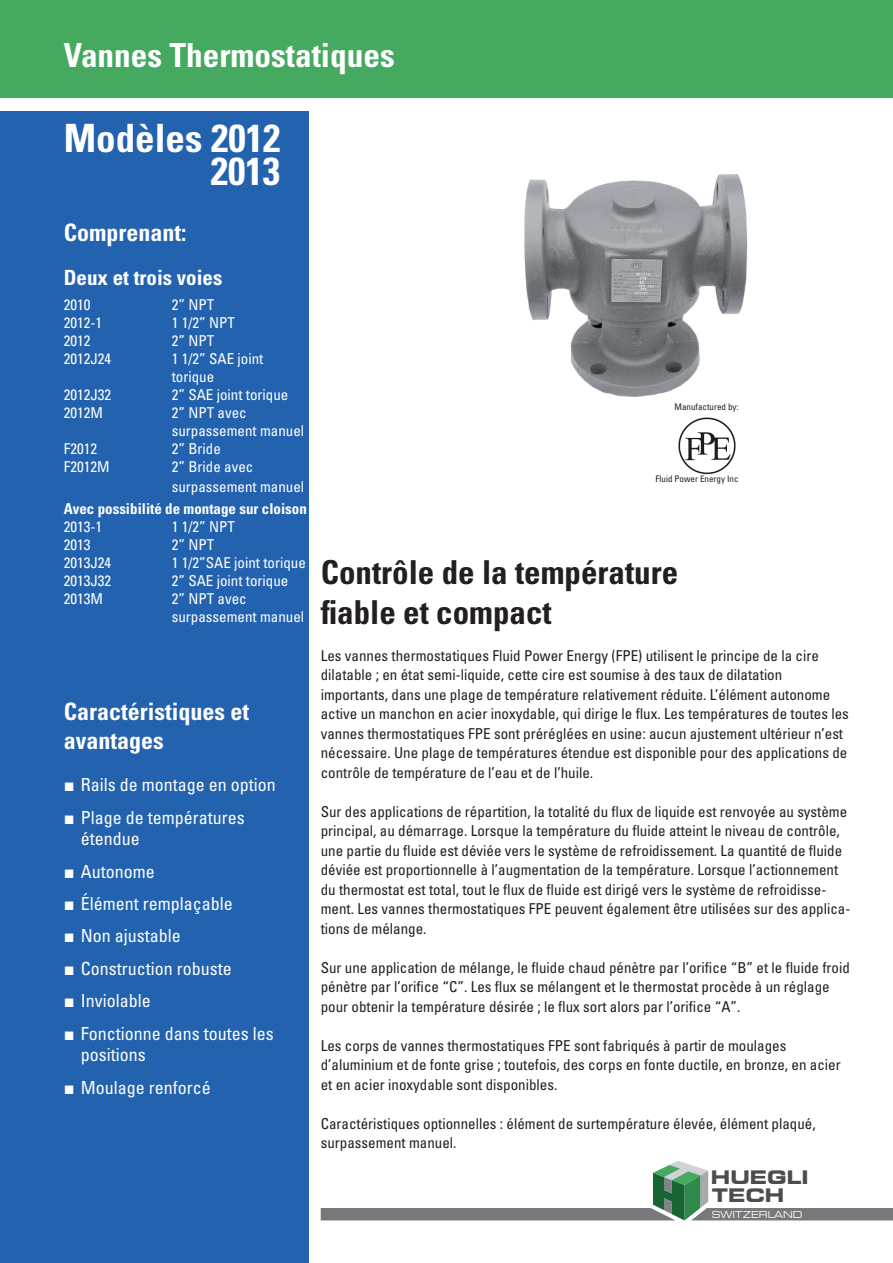
<style>
.page{position:relative;width:893px;height:1263px;background:#fff}
.page>*{position:absolute;margin:0;border:0;box-sizing:border-box;transform-origin:0 0}
.t1{font:700 condensed 39px/33px "Univers LT Std";color:#fff;text-align:right}
.t2{font:700 condensed 33.15px "Univers LT Std";color:#fff}
.t3{font:700 condensed 33px/39.6px "Univers LT Std";color:#231f20}
.t4{font:700 condensed 24px/28.8px "Univers LT Std";color:#fff}
.t5{font:700 condensed 21px "Univers LT Std";color:#fff}
.t6{font:700 expanded 18.45px/17.9px "Square 721 BT";color:#4b4c4d}
.t7{font:condensed 18px/21.6px "Univers LT Std";color:#fff}
.t8{font:condensed 15px/19.5px "Univers LT Std";color:#231f20}
.t9{font:condensed 15px/18px "Univers LT Std";color:#fff}
.t10{font:700 condensed 15px "Univers LT Std";color:#fff}
.t11{font:expanded 9.45px "Square 721 BT";color:#fff;scale:.96 1}
.t12{font:condensed 9px "Univers LT Std";color:#231f20}
.s1{font-family:"Franklin Gothic";font-stretch:normal}
</style>
<div class="page">
<div style="left:0;top:0;width:893px;height:98px;background:#45aa5f"></div>
<div style="left:0;top:111px;width:309px;height:1152px;background:#2362af"></div>
<svg style="left:321px;top:1161px;width:572px;height:59px"></svg>
<img style="left:678px;top:417px;width:58px;height:58px">
<img style="left:524px;top:174px;width:224px;height:223px">
<h2 class="t2" style="left:64px;top:34px;width:332px">Vannes Thermostatiques</h2>
<h1 class="t1" style="left:64px;top:121px;width:218px">Modèles 2012<br>2013</h1>
<h3 class="t4" style="left:64px;top:218px;width:124px">Comprenant:</h3>
<h3 class="t5" style="left:64px;top:265px;width:160px">Deux et trois voies</h3>
<p class="t9" style="left:64px;top:296px;width:28px">2010</p>
<p class="t9" style="left:172px;top:296px;width:44px">2” NPT</p>
<p class="t9" style="left:64px;top:314px;width:40px">2012-1</p>
<p class="t9" style="left:172px;top:314px;width:65px">1 1/2” NPT</p>
<p class="t9" style="left:64px;top:332px;width:28px">2012</p>
<p class="t9" style="left:172px;top:332px;width:44px">2” NPT</p>
<p class="t9" style="left:64px;top:350px;width:49px">2012J24</p>
<p class="t9" style="left:172px;top:350px;width:93px">1 1/2” SAE joint torique</p>
<p class="t9" style="left:64px;top:386px;width:49px">2012J32</p>
<p class="t9" style="left:172px;top:386px;width:118px">2” SAE joint torique</p>
<p class="t9" style="left:64px;top:404px;width:41px">2012M</p>
<p class="t9" style="left:172px;top:404px;width:134px">2” NPT avec surpassement manuel</p>
<p class="t9" style="left:64px;top:440px;width:35px">F2012</p>
<p class="t9" style="left:172px;top:440px;width:51px">2” Bride</p>
<p class="t9" style="left:64px;top:458px;width:47px">F2012M</p>
<p class="t9" style="left:172px;top:457px;width:134px;line-height:19.5px">2” Bride avec surpassement manuel</p>
<p class="t10" style="left:64px;top:499px;width:245px">Avec possibilité de montage sur cloison</p>
<p class="t9" style="left:64px;top:517px;width:40px">2013-1</p>
<p class="t9" style="left:172px;top:517px;width:65px">1 1/2” NPT</p>
<p class="t9" style="left:64px;top:535px;width:28px">2013</p>
<p class="t9" style="left:172px;top:535px;width:44px">2” NPT</p>
<p class="t9" style="left:64px;top:553px;width:49px">2013J24</p>
<p class="t9" style="left:172px;top:553px;width:136px">1 1/2”SAE joint torique</p>
<p class="t9" style="left:64px;top:571px;width:49px">2013J32</p>
<p class="t9" style="left:172px;top:571px;width:118px">2” SAE joint torique</p>
<p class="t9" style="left:64px;top:589px;width:41px">2013M</p>
<p class="t9" style="left:172px;top:589px;width:134px">2” NPT avec surpassement manuel</p>
<h3 class="t4" style="left:64px;top:697px;width:187px">Caractéristiques et avantages</h3>
<p class="t7" style="left:64px;top:774px;width:213px"><span class="s1">■</span> Rails de montage en option</p>
<p class="t7" style="left:81px;top:806px;width:165px;text-indent:-17px"><span class="s1">■</span> Plage de températures étendue</p>
<p class="t7" style="left:64px;top:860px;width:93px"><span class="s1">■</span> Autonome</p>
<p class="t7" style="left:64px;top:892px;width:170px"><span class="s1">■</span> Élément remplaçable</p>
<p class="t7" style="left:64px;top:925px;width:118px"><span class="s1">■</span> Non ajustable</p>
<p class="t7" style="left:64px;top:957px;width:169px"><span class="s1">■</span> Construction robuste</p>
<p class="t7" style="left:64px;top:990px;width:88px"><span class="s1">■</span> Inviolable</p>
<p class="t7" style="left:81px;top:1022px;width:194px;text-indent:-17px"><span class="s1">■</span> Fonctionne dans toutes les positions</p>
<p class="t7" style="left:64px;top:1076px;width:148px"><span class="s1">■</span> Moulage renforcé</p>
<p class="t12" style="left:674px;top:401px;width:65px">Manufactured by:</p>
<p class="t12" style="left:655px;top:473px;width:84px">Fluid Power Energy Inc</p>
<h3 class="t3" style="left:321px;top:553px;width:359px">Contrôle de la température fiable et compact</h3>
<p class="t8" style="left:321px;top:645px;width:530px">Les vannes thermostatiques Fluid Power Energy (FPE) utilisent le principe de la cire dilatable ; en état semi-liquide, cette cire est soumise à des taux de dilatation importants, dans une plage de température relativement réduite. L’élément autonome active un manchon en acier inoxydable, qui dirige le flux. Les températures de toutes les vannes thermostatiques FPE sont préréglées en usine: aucun ajustement ultérieur n’est nécessaire. Une plage de températures étendue est disponible pour des applications de contrôle de température de l’eau et de l’huile.</p>
<p class="t8" style="left:321px;top:801px;width:531px">Sur des applications de répartition, la totalité du flux de liquide est renvoyée au système principal, au démarrage. Lorsque la température du fluide atteint le niveau de contrôle, une partie du fluide est déviée vers le système de refroidissement. La quantité de fluide déviée est proportionnelle à l’augmentation de la température. Lorsque l’actionnement du thermostat est total, tout le flux de fluide est dirigé vers le système de refroidisse&shy;ment. Les vannes thermostatiques FPE peuvent également être utilisées sur des applica&shy;tions de mélange.</p>
<p class="t8" style="left:321px;top:957px;width:531px">Sur une application de mélange, le fluide chaud pénètre par l’orifice “B” et le fluide froid pénètre par l’orifice “C”. Les flux se mélangent et le thermostat procède à un réglage pour obtenir la température désirée ; le flux sort alors par l’orifice “A”.</p>
<p class="t8" style="left:321px;top:1035px;width:521px">Les corps de vannes thermostatiques FPE sont fabriqués à partir de moulages d’aluminium et de fonte grise ; toutefois, des corps en fonte ductile, en bronze, en acier et en acier inoxydable sont disponibles.</p>
<p class="t8" style="left:321px;top:1113px;width:496px">Caractéristiques optionnelles : élément de surtempérature élevée, élément plaqué, surpassement manuel.</p>
<p class="t6" style="left:711px;top:1168px;width:99px">HUEGLI<br>TECH</p>
<p class="t11" style="left:712px;top:1208px;width:96px">SWITZERLAND</p>
</div>
